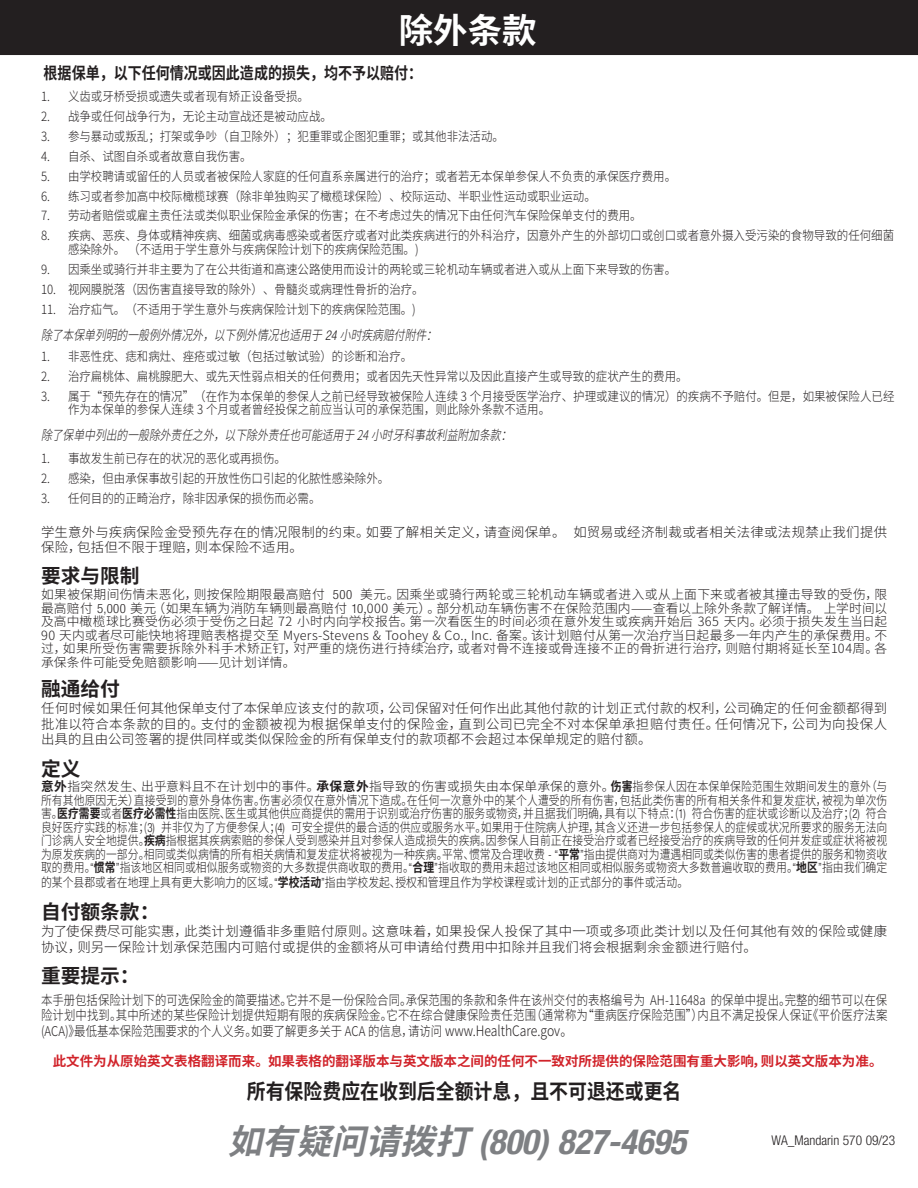
<style>
.page{position:relative;width:918px;height:1188px;background:#fff}
.page>*{position:absolute;margin:0;border:0;box-sizing:border-box;transform-origin:0 0}
.t1{font:italic 700 condensed 34.5px "Helvetica Neue LT Com";color:#7e8083}
.t2{font:700 34.5px "Noto Sans CJ Ksc";color:#fff}
.t3{font:700 21px "Noto Sans CJ Ksc";color:#231f20;scale:.9 1}
.EXCLUSION_BODY_2{font:700 19.8px "Noto Sans CJ Ksc";color:#231f20}
.Exclusions_type{font:700 16.5px "Noto Sans CJ Ksc";color:#231f20;scale:.85 1}
.Paragraph{font:italic 300 13.5px "Noto Sans CJ Ksc";color:#231f20;scale:.8 1}
.t4{font:700 13.5px "Noto Sans CJ Ksc";color:#d1232a}
.EXCLUSION_BODY_2-2{font:300 13.35px/15.3px "Noto Sans CJ Ksc";letter-spacing:.015em;color:#231f20}
.EXCLUSION_BODY_2-3{font:300 13.35px/15.3px "Noto Sans CJ Ksc";letter-spacing:.015em;color:#231f20;text-align:justify;scale:.85 1}
.t5{font:300 condensed 13.35px "Helvetica Neue LT Com";color:#231f20}
.EXCLUSION_BODY_2-4{font:300 12.75px/13.5px "Noto Sans CJ Ksc";color:#231f20;text-align:justify}
.EXCLUSION_BODY_2-5{font:300 12.75px/13.5px "Noto Sans CJ Ksc";color:#231f20;scale:.9 1}
.EXCLUSION_BODY_2-6{font:300 12.75px "Noto Sans CJ Ksc";color:#231f20;scale:.85 1}
.s1{font-family:"Helvetica Neue LT Com";font-stretch:condensed}
.s2{font-weight:700}
.s3{font-size:14.4px}
.s4{font-family:"Noto Sans CJ Ksc";font-stretch:normal}
</style>
<div class="page">
<div style="left:1px;top:1px;width:916px;height:53px;background:#231f20"></div>
<div style="left:0;top:0;width:918px;height:55px;border:2px solid #231f20"></div>
<p class="t2" style="left:399px;top:11px;width:139px">除外条款</p>
<p class="Exclusions_type" style="left:44px;top:64px;width:447px">根据保单，以下任何情况或因此造成的损失，均不予以赔付：</p>
<p class="EXCLUSION_BODY_2-5" style="left:41px;top:90px;width:299px">1. 义齿或牙桥受损或遗失或者现有矫正设备受损。</p>
<p class="EXCLUSION_BODY_2-5" style="left:41px;top:110px;width:325px">2. 战争或任何战争行为，无论主动宣战还是被动应战。</p>
<p class="EXCLUSION_BODY_2-5" style="left:41px;top:130px;width:516px">3. 参与暴动或叛乱；打架或争吵（自卫除外）；犯重罪或企图犯重罪；或其他非法活动。</p>
<p class="EXCLUSION_BODY_2-5" style="left:41px;top:150px;width:236px">4. 自杀、试图自杀或者故意自我伤害。</p>
<p class="EXCLUSION_BODY_2-5" style="left:41px;top:170px;width:707px">5. 由学校聘请或留任的人员或者被保险人家庭的任何直系亲属进行的治疗；或者若无本保单参保人不负责的承保医疗费用。</p>
<p class="EXCLUSION_BODY_2-5" style="left:41px;top:189px;width:618px">6. 练习或者参加高中校际橄榄球赛（除非单独购买了橄榄球保险）、校际运动、半职业性运动或职业运动。</p>
<p class="EXCLUSION_BODY_2-5" style="left:41px;top:209px;width:669px">7. 劳动者赔偿或雇主责任法或类似职业保险金承保的伤害；在不考虑过失的情况下由任何汽车保险保单支付的费用。</p>
<p class="EXCLUSION_BODY_2-5" style="left:68px;top:229px;width:919px;text-indent:-27px">8. 疾病、恶疾、身体或精神疾病、细菌或病毒感染或者医疗或者对此类疾病进行的外科治疗，因意外产生的外部切口或创口或者意外摄入受污染的食物导致的任何细菌感染除外。 （不适用于学生意外与疾病保险计划下的疾病保险范围。)</p>
<p class="EXCLUSION_BODY_2-5" style="left:41px;top:263px;width:707px">9. 因乘坐或骑行并非主要为了在公共街道和高速公路使用而设计的两轮或三轮机动车辆或者进入或从上面下来导致的伤害。</p>
<p class="EXCLUSION_BODY_2-5" style="left:41px;top:283px;width:427px">10. 视网膜脱落（因伤害直接导致的除外）、骨髓炎或病理性骨折的治疗。</p>
<p class="EXCLUSION_BODY_2-5" style="left:41px;top:302px;width:418px">11. 治疗疝气。（不适用于学生意外与疾病保险计划下的疾病保险范围。)</p>
<p class="Paragraph" style="left:41px;top:328px;width:505px">除了本保单列明的一般例外情况外，以下例外情况也适用于<span class="s1">2 4</span> 小时疾病赔付附件：</p>
<p class="EXCLUSION_BODY_2-5" style="left:41px;top:350px;width:414px">1. 非恶性疣、痣和病灶、痤疮或过敏（包括过敏试验）的诊断和治疗。</p>
<p class="EXCLUSION_BODY_2-5" style="left:41px;top:370px;width:720px">2. 治疗扁桃体、扁桃腺肥大、或先天性弱点相关的任何费用；或者因先天性异常以及因此直接产生或导致的症状产生的费用。</p>
<p class="EXCLUSION_BODY_2-5" style="left:68px;top:390px;width:920px;text-indent:-27px">3. 属于“预先存在的情况”（在作为本保单的参保人之前已经导致被保险人连续 3 个月接受医学治疗、护理或建议的情况）的疾病不予赔付。但是，如果被保险人已经作为本保单的参保人连续 3 个月或者曾经投保之前应当认可的承保范围，则此除外条款不适用。</p>
<p class="Paragraph" style="left:41px;top:428px;width:598px">除了保单中列出的一般除外责任之外，以下除外责任也可能适用于24小时牙科事故利益附加条款：</p>
<p class="EXCLUSION_BODY_2-5" style="left:41px;top:452px;width:274px">1. 事故发生前已存在的状况的恶化或再损伤。</p>
<p class="EXCLUSION_BODY_2-5" style="left:41px;top:472px;width:389px">2. 感染，但由承保事故引起的开放性伤口引起的化脓性感染除外。</p>
<p class="EXCLUSION_BODY_2-5" style="left:41px;top:492px;width:312px">3. 任何目的的正畸治疗，除非因承保的损伤而必需。</p>
<p class="EXCLUSION_BODY_2-2" style="left:41px;top:524px;width:848px">学生意外与疾病保险金受预先存在的情况限制的约束。如要了解相关定义，请查阅保单。 如贸易或经济制裁或者相关法律或法规禁止我们提供保险，包括但不限于理赔，则本保险不适用。</p>
<p class="EXCLUSION_BODY_2" style="left:41px;top:565px;width:100px">要求与限制</p>
<p class="EXCLUSION_BODY_2-4" style="left:41px;top:588px;width:848px">如果被保期间伤情未恶化，则按保险期限最高赔付 <span class="s1">500</span> 美元。因乘坐或骑行两轮或三轮机动车辆或者进入或从上面下来或者被其撞击导致的受伤，限最高赔付 <span class="s1">5,000</span> 美元（如果车辆为消防车辆则最高赔付 <span class="s1">10</span>,000 美元）。部分机动车辆伤害不在保险范围内——查看以上除外条款了解详情。 上学时间以及高中橄榄球比赛受伤必须于受伤之日起 72 小时内向学校报告。第一次看医生的时间必须在意外发生或疾病开始后 365 天内。必须于损失发生当日起90 天内或者尽可能快地将理赔表格提交至 Myers-Stevens &amp; Toohey &amp; Co., Inc. 备案。该计划赔付从第一次治疗当日起最多一年内产生的承保费用。不过，如果所受伤害需要拆除外科手术矫正钉，对严重的烧伤进行持续治疗，或者对骨不连接或骨连接不正的骨折进行治疗，则赔付期将延长至104周。各承保条件可能受免赔额影响——见计划详情。</p>
<p class="EXCLUSION_BODY_2" style="left:41px;top:678px;width:80px">融通给付</p>
<p class="EXCLUSION_BODY_2-2" style="left:41px;top:701px;width:848px;text-align:justify">任何时候如果任何其他保单支付了本保单应该支付的款项，公司保留对任何作出此其他付款的计划正式付款的权利，公司确定的任何金额都得到批准以符合本条款的目的。支付的金额被视为根据保单支付的保险金，直到公司已完全不对本保单承担赔付责任。任何情况下，公司为向投保人出具的且由公司签署的提供同样或类似保险金的所有保单支付的款项都不会超过本保单规定的赔付额。</p>
<p class="EXCLUSION_BODY_2" style="left:41px;top:757px;width:41px">定义</p>
<p class="EXCLUSION_BODY_2-4" style="left:41px;top:780px;width:848px"><span class="s2">意外</span>指突然发生、出乎意料且不在计划中的事件。<span class="s2">承保意外</span>指导致的伤害或损失由本保单承保的意外。<span class="s2">伤害</span>指参保人因在本保单保险范围生效期间发生的意外（与所有其他原因无关）直接受到的意外身体伤害。伤害必须仅在意外情况下造成。在任何一次意外中的某个人遭受的所有伤害，包括此类伤害的所有相关条件和复发症状，被视为单次伤害。<span class="s2">医疗需要</span>或者<span class="s2">医疗必需性</span>指由医院、医生或其他供应商提供的需用于识别或治疗伤害的服务或物资，并且据我们明确，具有以下特点：(<span class="s1">1)</span> 符合伤害的症状或诊断以及治疗；(<span class="s1">2)</span> 符合良好医疗实践的标准；(<span class="s1">3)</span> 并非仅为了方便参保人；<span class="s1">(4)</span> 可安全提供的最合适的供应或服务水平。如果用于住院病人护理，其含义还进一步包括参保人的症候或状况所要求的服务无法向门诊病人安全地提供。<span class="s2">疾病</span>指根据其疾病索赔的参保人受到感染并且对参保人造成损失的疾病。因参保人目前正在接受治疗或者已经接受治疗的疾病导致的任何并发症或症状将被视为原发疾病的一部分。相同或类似病情的所有相关病情和复发症状将被视为一种疾病。平常、惯常及合理收费 <span class="s1">- “</span><span class="s2">平常</span><span class="s1">”</span>指由提供商对为遭遇相同或类似伤害的患者提供的服务和物资收取的费用。<span class="s1">“</span><span class="s2">惯常</span><span class="s1">”</span>指该地区相同或相似服务或物资的大多数提供商收取的费用。<span class="s1">“</span><span class="s2">合理</span><span class="s1">”</span>指收取的费用未超过该地区相同或相似服务或物资大多数普遍收取的费用。<span class="s1">“</span><span class="s2">地区</span><span class="s1">”</span>指由我们确定</p>
<p class="EXCLUSION_BODY_2-6" style="left:41px;top:876px;width:763px">的某个县郡或者在地理上具有更大影响力的区域。<span class="s1">“</span><span class="s2">学校活动</span><span class="s1">”</span>指由学校发起、授权和管理且作为学校课程或计划的正式部分的事件或活动。</p>
<p class="EXCLUSION_BODY_2" style="left:41px;top:900px;width:120px">自付额条款：</p>
<p class="EXCLUSION_BODY_2-2" style="left:41px;top:924px;width:848px">为了使保费尽可能实惠，此类计划遵循非多重赔付原则。这意味着，如果投保人投保了其中一项或多项此类计划以及任何其他有效的保险或健康协议，则另一保险计划承保范围内可赔付或提供的金额将从可申请给付费用中扣除并且我们将会根据剩余金额进行赔付。</p>
<p class="EXCLUSION_BODY_2" style="left:41px;top:965px;width:100px">重要提示：</p>
<p class="EXCLUSION_BODY_2-3" style="left:41px;top:993px;width:997px">本手册包括保险计划下的可选保险金的简要描述。它并不是一份保险合同。承保范围的条款和条件在该州交付的表格编号为 AH-11648a 的保单中提出。完整的细节可以在保险计划中找到。其中所述的某些保险计划提供短期有限的疾病保险金。它不在综合健康保险责任范围（通常称为“重病医疗保险范围”）内且不满足投保人保证《平价医疗法案(ACA)》最低基本保险范围要求的个人义务。如要了解更多关于 ACA 的信息，请访问 <span class="s3">www.HealthCare.gov。</span></p>
<p class="t4" style="left:53px;top:1053px;width:831px">此文件为从原始英文表格翻译而来。如果表格的翻译版本与英文版本之间的任何不一致对所提供的保险范围有重大影响，则以英文版本为准。</p>
<p class="t3" style="left:247px;top:1079px;width:485px">所有保险费应在收到后全额计息，且不可退还或更名</p>
<p class="t1" style="left:228px;top:1121px;width:460px"><span class="s4">如有疑问请拨打</span>(800) 827-4695</p>
<p class="t5" style="left:772px;top:1133px;width:125px">WA_Mandarin 570 09/23</p>
</div>
